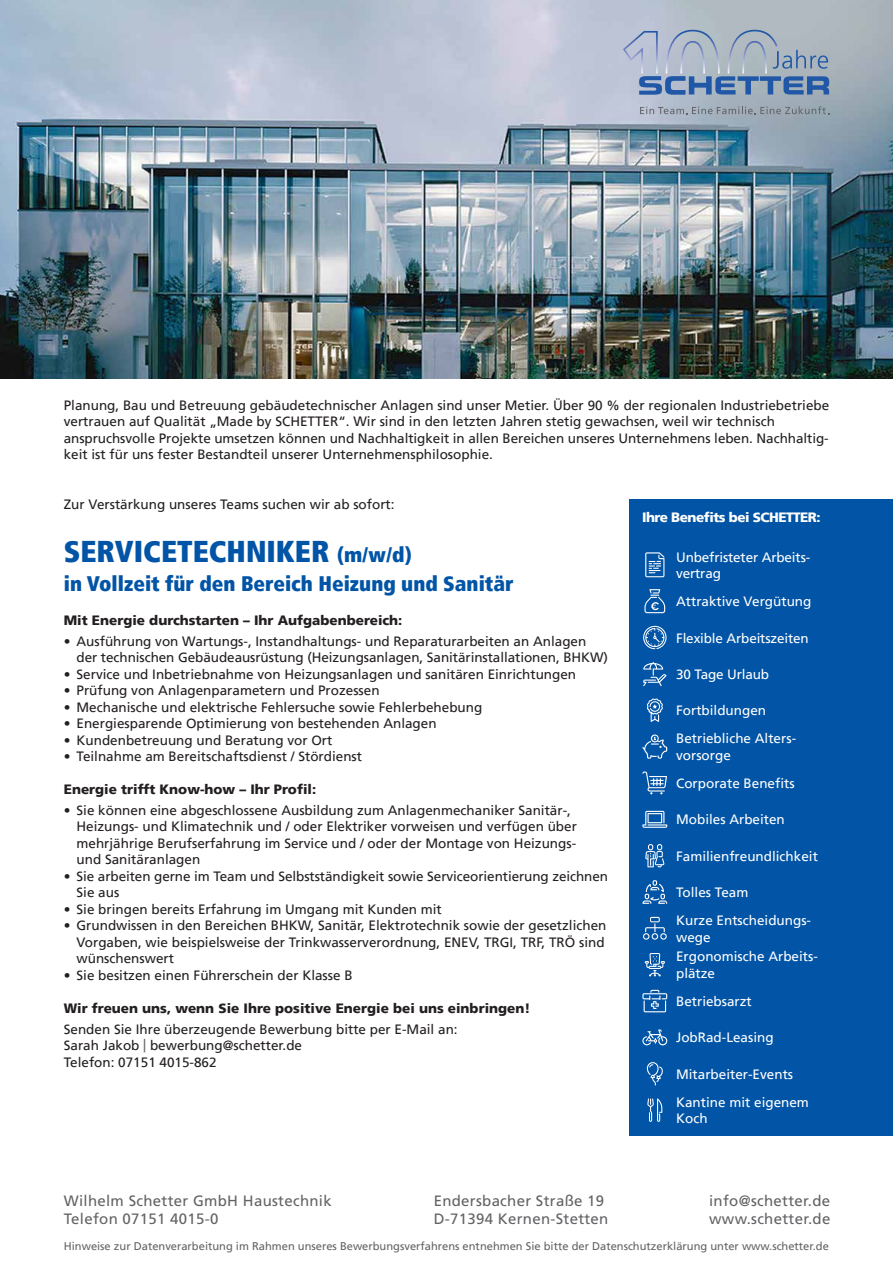
<style>
.page{position:relative;width:893px;height:1263px;background:#fff}
.page>*{position:absolute;margin:0;border:0;box-sizing:border-box;transform-origin:0 0}
.t1{font:900 condensed 30px "Frutiger";color:#0154a6}
.t2{font:900 condensed 21px "Frutiger";color:#0154a6}
.t3{font:15px/18px "Frutiger LT Pro";letter-spacing:.02em;color:#636366}
.t4{font:13.5px/16.5px "Frutiger";color:#231f20}
.t5{font:13.5px/16.5px "Frutiger";color:#fff}
.t6{font:900 13.5px "Frutiger";color:#231f20}
.t7{font:900 13.5px "Frutiger";letter-spacing:-.035em;color:#fff}
.t8{font:11.1px "Frutiger";color:#636366}
.s1{font-size:21px}
.s2{color:#636366}
</style>
<div class="page">
<div style="left:629px;top:499px;width:264px;height:637px;background:#0154a6"></div>
<img style="left:0;top:0;width:893px;height:378px">
<svg style="left:623px;top:30px;width:206px;height:65px;background:#96a8c0"></svg>
<svg style="left:640px;top:106px;width:189px;height:8px;background:#959faa"></svg>
<svg style="left:645px;top:844px;width:19px;height:23px"></svg>
<svg style="left:647px;top:698px;width:16px;height:24px"></svg>
<svg style="left:642px;top:1029px;width:25px;height:16px"></svg>
<svg style="left:647px;top:1098px;width:15px;height:24px"></svg>
<svg style="left:642px;top:990px;width:25px;height:22px"></svg>
<svg style="left:642px;top:734px;width:25px;height:25px"></svg>
<svg style="left:642px;top:771px;width:25px;height:23px"></svg>
<svg style="left:647px;top:1062px;width:16px;height:23px"></svg>
<svg style="left:642px;top:811px;width:25px;height:17px"></svg>
<svg style="left:645px;top:953px;width:20px;height:23px"></svg>
<svg style="left:642px;top:880px;width:25px;height:24px"></svg>
<svg style="left:643px;top:626px;width:23px;height:23px"></svg>
<svg style="left:643px;top:662px;width:23px;height:24px"></svg>
<svg style="left:644px;top:589px;width:21px;height:24px"></svg>
<svg style="left:645px;top:552px;width:19px;height:25px"></svg>
<svg style="left:643px;top:917px;width:24px;height:23px"></svg>
<p class="t4" style="left:64px;top:397px;width:767px">Planung, Bau und Betreuung gebäudetechnischer Anlagen sind unser Metier. Über 90 % der regionalen Industriebetriebe vertrauen auf Qualität „Made by SCHETTER“. Wir sind in den letzten Jahren stetig gewachsen, weil wir technisch anspruchsvolle Projekte umsetzen können und Nachhaltigkeit in allen Bereichen unseres Unternehmens leben. Nachhaltig&shy;keit ist für uns fester Bestandteil unserer Unternehmensphilosophie.</p>
<p class="t4" style="left:64px;top:496px;width:332px">Zur Verstärkung unseres Teams suchen wir ab sofort:</p>
<h1 class="t1" style="left:64px;top:533px;width:349px">SERVICETECHNIKER <span class="s1">(m/w/d)</span></h1>
<h2 class="t2" style="left:64px;top:571px;width:451px">in Vollzeit für den Bereich Heizung und Sanitär</h2>
<p class="t6" style="left:64px;top:612px;width:340px">Mit Energie durchstarten – Ihr Aufgabenbereich:</p>
<p class="t4" style="left:77px;top:633px;width:533px;text-indent:-13px">• Ausführung von Wartungs-, Instandhaltungs- und Reparaturarbeiten an Anlagen der technischen Gebäudeausrüstung (Heizungsanlagen, Sanitärinstallationen, BHKW)</p>
<p class="t4" style="left:64px;top:666px;width:514px">• Service und Inbetriebnahme von Heizungsanlagen und sanitären Einrichtungen</p>
<p class="t4" style="left:64px;top:682px;width:317px">• Prüfung von Anlagenparametern und Prozessen</p>
<p class="t4" style="left:64px;top:699px;width:420px">• Mechanische und elektrische Fehlersuche sowie Fehlerbehebung</p>
<p class="t4" style="left:64px;top:715px;width:374px">• Energiesparende Optimierung von bestehenden Anlagen</p>
<p class="t4" style="left:64px;top:732px;width:270px">• Kundenbetreuung und Beratung vor Ort</p>
<p class="t4" style="left:64px;top:748px;width:300px">• Teilnahme am Bereitschaftsdienst / Stördienst</p>
<p class="t6" style="left:64px;top:781px;width:254px">Energie trifft Know-how – Ihr Profil:</p>
<p class="t4" style="left:77px;top:802px;width:502px;text-indent:-13px">• Sie können eine abgeschlossene Ausbildung zum Anlagenmechaniker Sanitär-, Heizungs- und Klimatechnik und / oder Elektriker vorweisen und verfügen über mehrjährige Berufserfahrung im Service und / oder der Montage von Heizungs&shy;und Sanitäranlagen</p>
<p class="t4" style="left:77px;top:868px;width:533px;text-indent:-13px">• Sie arbeiten gerne im Team und Selbstständigkeit sowie Serviceorientierung zeichnen<br>Sie aus</p>
<p class="t4" style="left:64px;top:901px;width:380px">• Sie bringen bereits Erfahrung im Umgang mit Kunden mit</p>
<p class="t4" style="left:77px;top:917px;width:531px;text-indent:-13px">• Grundwissen in den Bereichen BHKW, Sanitär, Elektrotechnik sowie der gesetzlichen<br>Vorgaben, wie beispielsweise der Trinkwasserverordnung, ENEV, TRGI, TRF, TRÖ sind wünschenswert</p>
<p class="t4" style="left:64px;top:967px;width:290px">• Sie besitzen einen Führerschein der Klasse B</p>
<p class="t6" style="left:64px;top:1000px;width:468px">Wir freuen uns, wenn Sie Ihre positive Energie bei uns einbringen!</p>
<p class="t4" style="left:64px;top:1021px;width:395px">Senden Sie Ihre überzeugende Bewerbung bitte per E-Mail an:<br>Sarah Jakob <span class="s2">|</span> bewerbung@schetter.de<br>Telefon: 07151 4015-862</p>
<p class="t7" style="left:642px;top:509px;width:180px">Ihre Benefits bei SCHETTER:</p>
<p class="t5" style="left:676px;top:549px;width:136px">Unbefristeter Arbeits&shy;vertrag</p>
<p class="t5" style="left:676px;top:593px;width:137px">Attraktive Vergütung</p>
<p class="t5" style="left:676px;top:630px;width:134px">Flexible Arbeitszeiten</p>
<p class="t5" style="left:676px;top:666px;width:95px">30 Tage Urlaub</p>
<p class="t5" style="left:676px;top:702px;width:92px">Fortbildungen</p>
<p class="t5" style="left:676px;top:730px;width:122px">Betriebliche Alters&shy;vorsorge</p>
<p class="t5" style="left:676px;top:775px;width:120px">Corporate Benefits</p>
<p class="t5" style="left:676px;top:811px;width:110px">Mobiles Arbeiten</p>
<p class="t5" style="left:676px;top:848px;width:143px">Familienfreundlichkeit</p>
<p class="t5" style="left:676px;top:878px;width:137px;line-height:28px">Tolles Team<br>Kurze Entscheidungs-</p>
<p class="t5" style="left:676px;top:929px;width:36px">wege</p>
<p class="t5" style="left:676px;top:948px;width:143px">Ergonomische Arbeits&shy;plätze</p>
<p class="t5" style="left:676px;top:993px;width:77px">Betriebsarzt</p>
<p class="t5" style="left:676px;top:1029px;width:99px">JobRad-Leasing</p>
<p class="t5" style="left:676px;top:1066px;width:119px">Mitarbeiter-Events</p>
<p class="t5" style="left:676px;top:1094px;width:134px">Kantine mit eigenem<br>Koch</p>
<p class="t3" style="left:64px;top:1192px;width:269px">Wilhelm Schetter GmbH Haustechnik<br>Telefon 07151 4015-0</p>
<p class="t3" style="left:434px;top:1192px;width:176px">Endersbacher Straße 19<br>D-71394 Kernen-Stetten</p>
<p class="t3" style="left:709px;top:1192px;width:123px">info@schetter.de www.schetter.de</p>
<p class="t8" style="left:64px;top:1240px;width:767px">Hinweise zur Datenverarbeitung im Rahmen unseres Bewerbungsverfahrens entnehmen Sie bitte der Datenschutzerklärung unter www.schetter.de</p>
</div>
